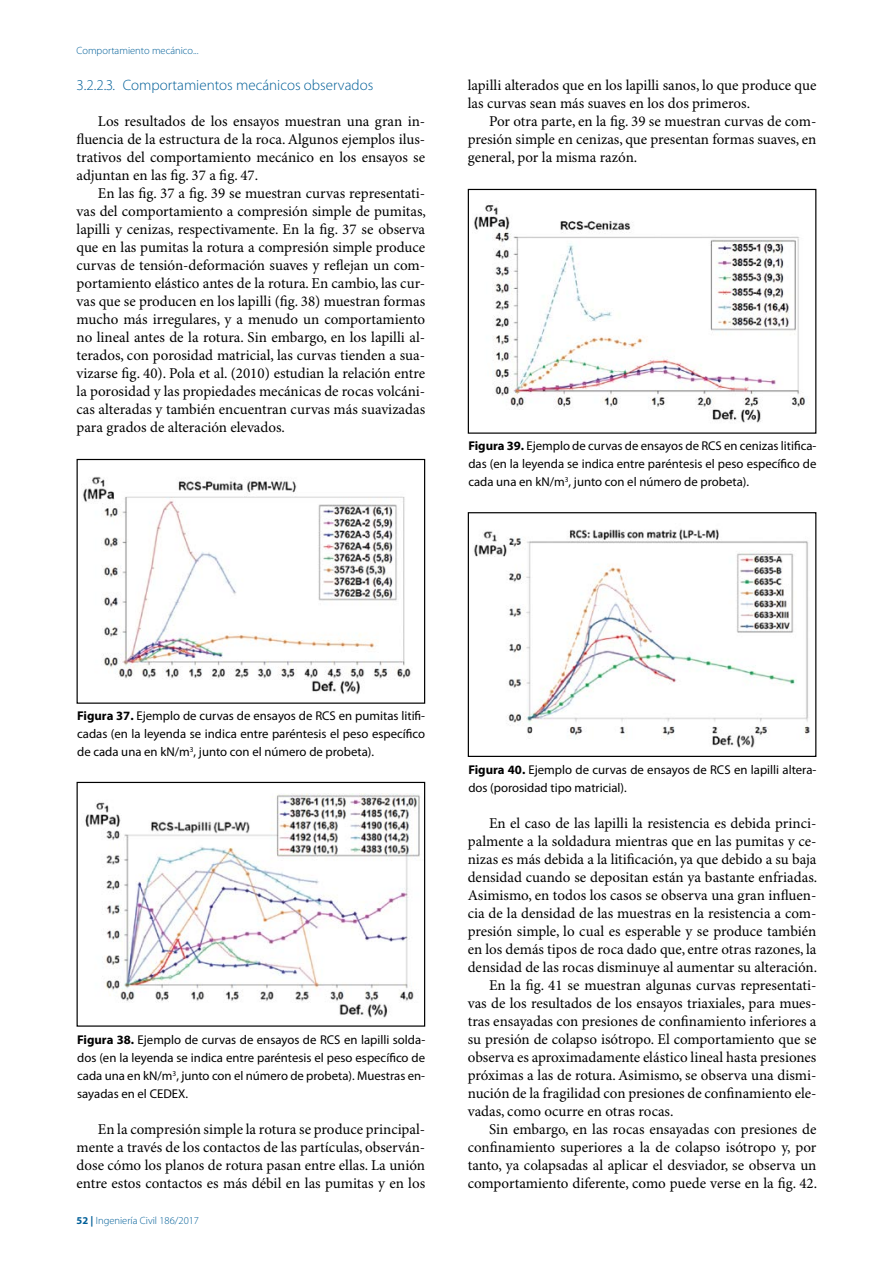
<style>
.page{position:relative;width:893px;height:1263px;background:#fff}
.page>*{position:absolute;margin:0;border:0;box-sizing:border-box;transform-origin:0 0}
.t1{font:15px/18px "Minion Pro";color:#000;text-align:justify}
.t2{font:300 15px "Myriad Pro";color:#005f98}
.t3{font:12.75px/18px "Myriad Pro";color:#000;text-align:justify}
.t4{font:300 10.5px "Myriad Pro";color:#005f98}
.s1{font-weight:700}
</style>
<div class="page">
<img style="left:83px;top:476px;width:328px;height:219px">
<div style="left:77px;top:459px;width:348px;height:245px;border:1px solid #000"></div>
<img style="left:85px;top:793px;width:335px;height:225px">
<div style="left:77px;top:782px;width:348px;height:245px;border:1px solid #000"></div>
<img style="left:474px;top:205px;width:332px;height:218px">
<div style="left:468px;top:189px;width:348px;height:245px;border:1px solid #000"></div>
<img style="left:474px;top:529px;width:336px;height:219px">
<div style="left:468px;top:512px;width:348px;height:245px;border:1px solid #000"></div>
<p class="t4" style="left:77px;top:45px;width:123px">Comportamiento mecánico...</p>
<p class="t2" style="left:77px;top:77px;width:298px">3.2.2.3. Comportamientos mecánicos observados</p>
<p class="t1" style="left:77px;top:113px;width:350px;text-indent:21px">Los resultados de los ensayos muestran una gran in&shy;fluencia de la estructura de la roca. Algunos ejemplos ilus&shy;trativos del comportamiento mecánico en los ensayos se adjuntan en las fig. 37 a fig. 47.</p>
<p class="t1" style="left:77px;top:185px;width:351px;text-indent:21px">En las fig. 37 a fig. 39 se muestran curvas representati&shy;vas del comportamiento a compresión simple de pumitas, lapilli y cenizas, respectivamente. En la fig. 37 se observa que en las pumitas la rotura a compresión simple produce curvas de tensión-deformación suaves y reflejan un com&shy;portamiento elástico antes de la rotura. En cambio, las cur&shy;vas que se producen en los lapilli (fig. 38) muestran formas mucho más irregulares, y a menudo un comportamiento no lineal antes de la rotura. Sin embargo, en los lapilli al&shy;terados, con porosidad matricial, las curvas tienden a sua&shy;vizarse fig. 40). Pola et al. (2010) estudian la relación entre la porosidad y las propiedades mecánicas de rocas volcáni&shy;cas alteradas y también encuentran curvas más suavizadas para grados de alteración elevados.</p>
<p class="t1" style="left:468px;top:77px;width:350px">lapilli alterados que en los lapilli sanos, lo que produce que las curvas sean más suaves en los dos primeros.</p>
<p class="t1" style="left:468px;top:113px;width:350px;text-indent:21px">Por otra parte, en la fig. 39 se muestran curvas de com&shy;presión simple en cenizas, que presentan formas suaves, en general, por la misma razón.</p>
<p class="t3" style="left:468px;top:437px;width:350px"><span class="s1">Figura 39.</span> Ejemplo de curvas de ensayos de RCS en cenizas litifica&shy;das (en la leyenda se indica entre paréntesis el peso específico de cada una en kN/m<sup>3</sup>, junto con el número de probeta).</p>
<p class="t3" style="left:77px;top:707px;width:350px"><span class="s1">Figura 37.</span> Ejemplo de curvas de ensayos de RCS en pumitas litifi&shy;cadas (en la leyenda se indica entre paréntesis el peso específico de cada una en kN/m<sup>3</sup>, junto con el número de probeta).</p>
<p class="t3" style="left:77px;top:1031px;width:350px"><span class="s1">Figura 38.</span> Ejemplo de curvas de ensayos de RCS en lapilli solda&shy;dos (en la leyenda se indica entre paréntesis el peso específico de cada una en kN/m<sup>3</sup>, junto con el número de probeta). Muestras en&shy;sayadas en el CEDEX.</p>
<p class="t1" style="left:77px;top:1121px;width:350px;text-indent:21px">En la compresión simple la rotura se produce principal&shy;mente a través de los contactos de las partículas, observán&shy;dose cómo los planos de rotura pasan entre ellas. La unión entre estos contactos es más débil en las pumitas y en los</p>
<p class="t4" style="left:77px;top:1215px;width:124px"><span class="s1">52 |</span> Ingeniería Civil 186/2017</p>
<p class="t3" style="left:468px;top:761px;width:350px"><span class="s1">Figura 40.</span> Ejemplo de curvas de ensayos de RCS en lapilli altera&shy;dos (porosidad tipo matricial).</p>
<p class="t1" style="left:489px;top:815px;width:329px">En el caso de las lapilli la resistencia es debida princi-</p>
<p class="t1" style="left:468px;top:833px;width:350px">palmente a la soldadura mientras que en las pumitas y ce-</p>
<p class="t1" style="left:468px;top:851px;width:350px">nizas es más debida a la litificación, ya que debido a su baja</p>
<p class="t1" style="left:468px;top:869px;width:351px">densidad cuando se depositan están ya bastante enfriadas.</p>
<p class="t1" style="left:468px;top:887px;width:350px">Asimismo, en todos los casos se observa una gran influen-</p>
<p class="t1" style="left:468px;top:905px;width:350px">cia de la densidad de las muestras en la resistencia a com-</p>
<p class="t1" style="left:468px;top:923px;width:350px">presión simple, lo cual es esperable y se produce también</p>
<p class="t1" style="left:468px;top:941px;width:350px">en los demás tipos de roca dado que, entre otras razones, la</p>
<p class="t1" style="left:468px;top:959px;width:351px">densidad de las rocas disminuye al aumentar su alteración.</p>
<p class="t1" style="left:489px;top:977px;width:329px">En la fig. 41 se muestran algunas curvas representati-</p>
<p class="t1" style="left:468px;top:995px;width:350px">vas de los resultados de los ensayos triaxiales, para mues-</p>
<p class="t1" style="left:468px;top:1013px;width:350px">tras ensayadas con presiones de confinamiento inferiores a</p>
<p class="t1" style="left:468px;top:1031px;width:350px">su presión de colapso isótropo. El comportamiento que se</p>
<p class="t1" style="left:468px;top:1049px;width:350px">observa es aproximadamente elástico lineal hasta presiones</p>
<p class="t1" style="left:468px;top:1067px;width:350px">próximas a las de rotura. Asimismo, se observa una dismi-</p>
<p class="t1" style="left:468px;top:1085px;width:350px">nución de la fragilidad con presiones de confinamiento ele-</p>
<p class="t1" style="left:468px;top:1103px;width:207px">vadas, como ocurre en otras rocas.</p>
<p class="t1" style="left:489px;top:1121px;width:329px">Sin embargo, en las rocas ensayadas con presiones de</p>
<p class="t1" style="left:468px;top:1139px;width:350px">confinamiento superiores a la de colapso isótropo y, por</p>
<p class="t1" style="left:468px;top:1157px;width:350px">tanto, ya colapsadas al aplicar el desviador, se observa un</p>
<p class="t1" style="left:468px;top:1175px;width:351px">comportamiento diferente, como puede verse en la fig. 42.</p>
</div>
